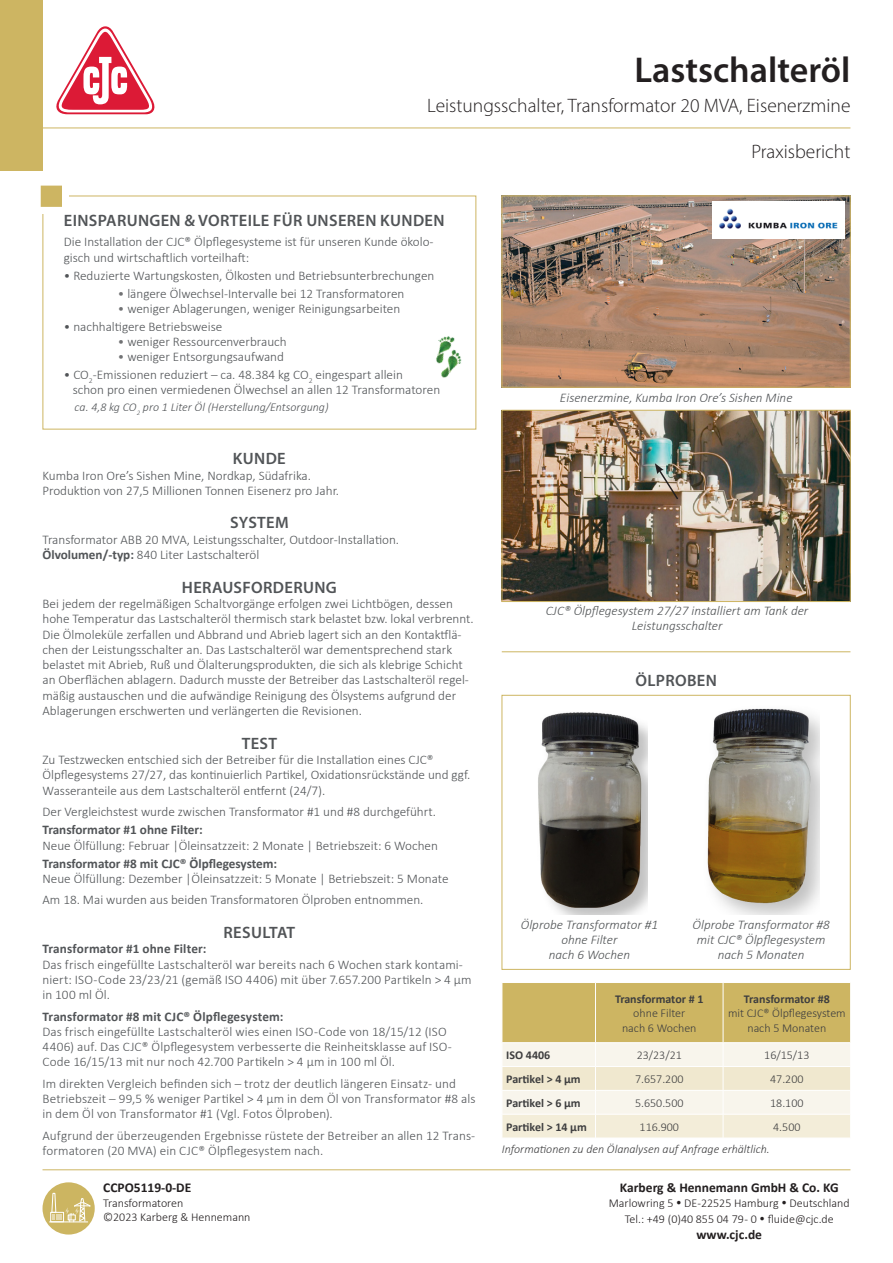
<style>
.page{position:relative;width:893px;height:1263px;background:#fff}
.page>*{position:absolute;margin:0;border:0;box-sizing:border-box;transform-origin:0 0}
.t1{font:600 36px "Myriad Pro";color:#231f20}
.t2{font:300 19.5px "Myriad Pro";color:#231f20}
.t3{font:600 16.5px "Myriad Pro";letter-spacing:.02em;color:#515457}
.t4{font:700 13.5px "Calibri";color:#231f20}
.t5{font:300 13.2px/15.3px "Calibri";color:#515457}
.t6{font:italic 300 13.2px/15.3px "Calibri";color:#515456;text-align:center}
.t7{font:700 13.2px "Calibri";color:#515457}
.t8{font:italic 300 13.2px "Calibri";color:#515457}
.t9{font:300 12px/14.4px "Calibri";color:#231f20}
.t10{font:300 12px/14.4px "Calibri";color:#3e3e3f;text-align:center}
.t11{font:700 12px "Calibri";color:#3e3e3f}
.t12{font:italic 300 12px "Calibri";color:#3e3e3f}
.t13{font:italic 300 12px "Calibri";color:#515457}
.s1{color:#717274}
.s2{font-weight:700}
</style>
<div class="page">
<svg style="left:56px;top:26px;width:99px;height:88px"></svg>
<hr style="left:43px;top:1169px;width:807px;height:1px;background:#cdb562">
<hr style="left:43px;top:128px;width:807px;height:1px;background:#cdb562">
<hr style="left:502px;top:651px;width:348px;height:1px;background:#cdb562">
<img style="left:436px;top:336px;width:26px;height:42px">
<div style="left:0;top:0;width:43px;height:170px;background:#cdb562"></div>
<svg style="left:41px;top:186px;width:21px;height:21px"></svg>
<div style="left:43px;top:1182px;width:52px;height:52px;background:#ccb561;border-radius:50%"></div>
<div style="left:50px;top:1212px;width:14px;height:10px;border:1px solid #fff"></div>
<svg style="left:51px;top:1192px;width:40px;height:30px"></svg>
<img style="left:504px;top:198px;width:344px;height:187px">
<div style="left:502px;top:196px;width:348px;height:191px;border:1px solid #cdb562"></div>
<img style="left:707px;top:708px;width:112px;height:206px">
<img style="left:538px;top:712px;width:109px;height:202px">
<img style="left:504px;top:412px;width:344px;height:188px">
<div style="left:502px;top:410px;width:348px;height:192px;border:1px solid #cdb562"></div>
<svg style="left:655px;top:463px;width:25px;height:38px"></svg>
<svg style="left:502px;top:982px;width:349px;height:156px;background:#e6dab2"></svg>
<img style="left:712px;top:201px;width:133px;height:38px">
<h1 class="t1" style="left:634px;top:47px;width:218px">Lastschalteröl</h1>
<h2 class="t2" style="left:427px;top:94px;width:425px">Leistungsschalter, Transformator 20 MVA, Eisenerzmine</h2>
<p class="t3" style="left:64px;top:210px;width:382px">EINSPARUNGEN &amp; VORTEILE FÜR UNSEREN KUNDEN</p>
<p class="t5" style="left:64px;top:233px;width:371px;line-height:15.9px">Die Installation der CJC® Ölpflegesysteme ist für unseren Kunde ökolo&shy;gisch und wirtschaftlich vorteilhaft:</p>
<p class="t5" style="left:64px;top:268px;width:372px">• Reduzierte Wartungskosten, Ölkosten und Betriebsunterbrechungen</p>
<p class="t5" style="left:118px;top:286px;width:288px"><span class="s1">•</span> längere Ölwechsel-Intervalle bei 12 Transformatoren</p>
<p class="t5" style="left:118px;top:301px;width:284px"><span class="s1">•</span> weniger Ablagerungen, weniger Reinigungsarbeiten</p>
<p class="t5" style="left:64px;top:319px;width:160px">• nachhaltigere Betriebsweise</p>
<p class="t5" style="left:118px;top:334px;width:170px"><span class="s1">•</span> weniger Ressourcenverbrauch</p>
<p class="t5" style="left:118px;top:349px;width:168px"><span class="s1">•</span> weniger Entsorgungsaufwand</p>
<p class="t5" style="left:73px;top:367px;width:369px;text-indent:-9px">• CO<sub>2</sub>-Emissionen reduziert – ca. 48.384 kg CO<sub>2</sub> eingespart allein<br>schon pro einen vermiedenen Ölwechsel an allen 12 Transformatoren</p>
<p class="t13" style="left:75px;top:400px;width:255px">ca. 4,8 kg CO<sub>2</sub> pro 1 Liter Öl (Herstellung/Entsorgung)</p>
<p class="t3" style="left:233px;top:448px;width:54px">KUNDE</p>
<p class="t5" style="left:43px;top:467px;width:298px">Kumba Iron Ore’s Sishen Mine, Nordkap, Südafrika.<br>Produktion von 27,5 Millionen Tonnen Eisenerz pro Jahr.</p>
<p class="t3" style="left:230px;top:512px;width:60px">SYSTEM</p>
<p class="t5" style="left:43px;top:532px;width:358px">Transformator ABB 20 MVA, Leistungsschalter, Outdoor-Installation.<br><span class="s2">Ölvolumen/-typ:</span> 840 Liter Lastschalteröl</p>
<p class="t3" style="left:182px;top:577px;width:156px">HERAUSFORDERUNG</p>
<p class="t5" style="left:43px;top:596px;width:433px">Bei jedem der regelmäßigen Schaltvorgänge erfolgen zwei Lichtbögen, dessen hohe Temperatur das Lastschalteröl thermisch stark belastet bzw. lokal verbrennt.<br>Die Ölmoleküle zerfallen und Abbrand und Abrieb lagert sich an den Kontaktflä&shy;chen der Leistungsschalter an. Das Lastschalteröl war dementsprechend stark belastet mit Abrieb, Ruß und Ölalterungsprodukten, die sich als klebrige Schicht an Oberflächen ablagern. Dadurch musste der Betreiber das Lastschalteröl regel&shy;mäßig austauschen und die aufwändige Reinigung des Ölsystems aufgrund der Ablagerungen erschwerten und verlängerten die Revisionen.</p>
<p class="t3" style="left:242px;top:733px;width:37px">TEST</p>
<p class="t5" style="left:43px;top:752px;width:429px">Zu Testzwecken entschied sich der Betreiber für die Installation eines CJC®<br>Ölpflegesystems 27/27, das kontinuierlich Partikel, Oxidationsrückstände und ggf.<br>Wasseranteile aus dem Lastschalteröl entfernt (24/7).</p>
<p class="t5" style="left:43px;top:804px;width:395px">Der Vergleichstest wurde zwischen Transformator #1 und #8 durchgeführt.</p>
<p class="t7" style="left:43px;top:820px;width:162px">Transformator #1 ohne Filter:</p>
<p class="t5" style="left:43px;top:837px;width:397px">Neue Ölfüllung: Februar |Öleinsatzzeit: 2 Monate | Betriebszeit: 6 Wochen</p>
<p class="t7" style="left:43px;top:854px;width:236px">Transformator #8 mit CJC® Ölpflegesystem:</p>
<p class="t5" style="left:43px;top:868px;width:408px;line-height:21.3px">Neue Ölfüllung: Dezember |Öleinsatzzeit: 5 Monate | Betriebszeit: 5 Monate<br>Am 18. Mai wurden aus beiden Transformatoren Ölproben entnommen.</p>
<p class="t3" style="left:224px;top:922px;width:73px">RESULTAT</p>
<p class="t7" style="left:43px;top:939px;width:165px">Transformator #1 ohne Filter:</p>
<p class="t5" style="left:43px;top:956px;width:431px">Das frisch eingefüllte Lastschalteröl war bereits nach 6 Wochen stark kontami&shy;niert: ISO-Code 23/23/21 (gemäß ISO 4406) mit über 7.657.200 Partikeln &gt; 4 µm in 100 ml Öl.</p>
<p class="t7" style="left:43px;top:1007px;width:242px">Transformator #8 mit CJC® Ölpflegesystem:</p>
<p class="t5" style="left:43px;top:1024px;width:411px">Das frisch eingefüllte Lastschalteröl wies einen ISO-Code von 18/15/12 (ISO<br>4406) auf. Das CJC® Ölpflegesystem verbesserte die Reinheitsklasse auf ISO-<br>Code 16/15/13 mit nur noch 42.700 Partikeln &gt; 4 µm in 100 ml Öl.</p>
<p class="t5" style="left:43px;top:1075px;width:435px">Im direkten Vergleich befinden sich – trotz der deutlich längeren Einsatz- und<br>Betriebszeit – 99,5 % weniger Partikel &gt; 4 µm in dem Öl von Transformator #8 als in dem Öl von Transformator #1 (Vgl. Fotos Ölproben).</p>
<p class="t5" style="left:43px;top:1127px;width:434px">Aufgrund der überzeugenden Ergebnisse rüstete der Betreiber an allen 12 Trans&shy;formatoren (20 MVA) ein CJC® Ölpflegesystem nach.</p>
<p class="t4" style="left:103px;top:1178px;width:90px">CCPO5119-0-DE</p>
<p class="t9" style="left:103px;top:1195px;width:149px">Transformatoren<br>©2023 Karberg &amp; Hennemann</p>
<h2 class="t2" style="left:751px;top:140px;width:101px">Praxisbericht</h2>
<p class="t8" style="left:560px;top:389px;width:234px">Eisenerzmine, Kumba Iron Ore’s Sishen Mine</p>
<p class="t6" style="left:546px;top:602px;width:264px">CJC® Ölpflegesystem 27/27 installiert am Tank der<br>Leistungsschalter</p>
<p class="t3" style="left:635px;top:670px;width:83px">ÖLPROBEN</p>
<p class="t6" style="left:521px;top:916px;width:139px">Ölprobe Transformator #1 ohne Filter<br>nach 6 Wochen</p>
<p class="t6" style="left:692px;top:916px;width:139px">Ölprobe Transformator #8 mit CJC® Ölpflegesystem nach 5 Monaten</p>
<p class="t11" style="left:615px;top:990px;width:90px">Transformator # 1</p>
<p class="t10" style="left:622px;top:1006px;width:76px">ohne Filter nach 6 Wochen</p>
<p class="t11" style="left:744px;top:990px;width:87px">Transformator #8</p>
<p class="t10" style="left:728px;top:1006px;width:119px">mit CJC® Ölpflegesystem nach 5 Monaten</p>
<p class="t11" style="left:506px;top:1047px;width:46px">ISO 4406</p>
<p class="t10" style="left:637px;top:1048px;width:47px">23/23/21</p>
<p class="t10" style="left:764px;top:1048px;width:47px">16/15/13</p>
<p class="t11" style="left:506px;top:1070px;width:76px">Partikel &gt; 4 µm</p>
<p class="t10" style="left:635px;top:1072px;width:50px">7.657.200</p>
<p class="t10" style="left:770px;top:1072px;width:35px">47.200</p>
<p class="t11" style="left:506px;top:1094px;width:76px">Partikel &gt; 6 µm</p>
<p class="t10" style="left:635px;top:1095px;width:50px">5.650.500</p>
<p class="t10" style="left:770px;top:1095px;width:35px">18.100</p>
<p class="t11" style="left:506px;top:1118px;width:82px">Partikel &gt; 14 µm</p>
<p class="t10" style="left:640px;top:1119px;width:41px">116.900</p>
<p class="t10" style="left:773px;top:1119px;width:29px">4.500</p>
<p class="t12" style="left:502px;top:1142px;width:270px">Informationen zu den Ölanalysen auf Anfrage erhältlich.</p>
<p class="t4" style="left:620px;top:1178px;width:220px">Karberg &amp; Hennemann GmbH &amp; Co. KG</p>
<p class="t9" style="left:609px;top:1195px;width:242px;line-height:16.2px;text-align:center">Marlowring 5 • DE-22525 Hamburg • Deutschland<br>Tel.: +49 (0)40 855 04 79 - 0 • fluide@cjc.de</p>
<p class="t4" style="left:696px;top:1225px;width:67px">www.cjc.de</p>
</div>
